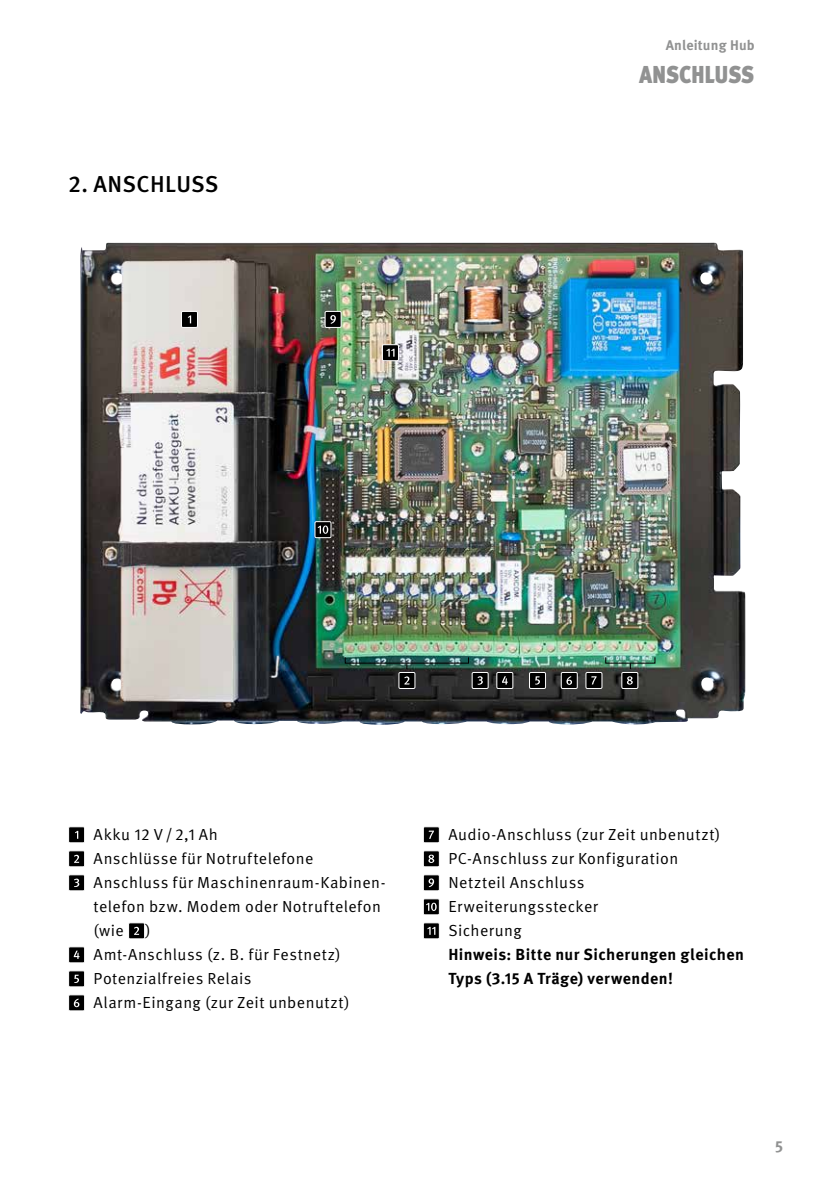
<style>
.page{position:relative;width:840px;height:1191px;background:#fff}
.page>*{position:absolute;margin:0;border:0;box-sizing:border-box;transform-origin:0 0}
.t1{font:900 30px "Meta Pro";letter-spacing:-.04em;color:#919292;scale:.8 1}
.t2{font:500 23px "Meta Pro";letter-spacing:.015em;color:#000}
.t3{font:16px/24px "Meta Pro Norm";letter-spacing:.025em;color:#000}
.t4{font:700 16px/24px "Meta Pro";letter-spacing:.025em;color:#000}
.t5{font:700 16px "Meta Pro";color:#919292}
.t6{font:700 14px "Meta Pro";letter-spacing:.015em;color:#919292}
</style>
<div class="page">
<img style="left:80px;top:242px;width:665px;height:483px">
<div style="left:423px;top:826px;width:16px;height:17px;background:#000"></div>
<div style="left:422px;top:826px;width:17px;height:17px;border:1px solid #fff"></div>
<svg style="left:428px;top:830px;width:6px;height:9px"></svg>
<div style="left:423px;top:850px;width:16px;height:17px;background:#000"></div>
<div style="left:422px;top:850px;width:17px;height:17px;border:1px solid #fff"></div>
<svg style="left:428px;top:854px;width:6px;height:9px"></svg>
<div style="left:423px;top:874px;width:16px;height:17px;background:#000"></div>
<div style="left:422px;top:874px;width:17px;height:17px;border:1px solid #fff"></div>
<svg style="left:428px;top:878px;width:6px;height:9px"></svg>
<div style="left:423px;top:898px;width:16px;height:17px;background:#000"></div>
<div style="left:422px;top:898px;width:17px;height:17px;border:1px solid #fff"></div>
<svg style="left:426px;top:902px;width:10px;height:9px"></svg>
<div style="left:423px;top:922px;width:16px;height:17px;background:#000"></div>
<div style="left:422px;top:922px;width:17px;height:17px;border:1px solid #fff"></div>
<svg style="left:427px;top:927px;width:8px;height:7px"></svg>
<div style="left:69px;top:826px;width:16px;height:17px;background:#000"></div>
<div style="left:68px;top:826px;width:17px;height:17px;border:1px solid #fff"></div>
<div style="left:69px;top:850px;width:16px;height:17px;background:#000"></div>
<div style="left:68px;top:850px;width:17px;height:17px;border:1px solid #fff"></div>
<svg style="left:74px;top:854px;width:5px;height:9px"></svg>
<div style="left:69px;top:874px;width:16px;height:17px;background:#000"></div>
<div style="left:68px;top:874px;width:17px;height:17px;border:1px solid #fff"></div>
<svg style="left:74px;top:878px;width:5px;height:9px"></svg>
<div style="left:128px;top:922px;width:16px;height:17px;background:#000"></div>
<div style="left:128px;top:922px;width:17px;height:17px;border:1px solid #fff"></div>
<svg style="left:134px;top:926px;width:5px;height:9px"></svg>
<div style="left:69px;top:946px;width:16px;height:17px;background:#000"></div>
<div style="left:68px;top:946px;width:17px;height:17px;border:1px solid #fff"></div>
<svg style="left:74px;top:950px;width:5px;height:9px"></svg>
<div style="left:69px;top:970px;width:16px;height:17px;background:#000"></div>
<div style="left:68px;top:970px;width:17px;height:17px;border:1px solid #fff"></div>
<svg style="left:74px;top:974px;width:5px;height:9px"></svg>
<div style="left:69px;top:994px;width:16px;height:17px;background:#000"></div>
<div style="left:68px;top:994px;width:17px;height:17px;border:1px solid #fff"></div>
<svg style="left:74px;top:998px;width:5px;height:9px"></svg>
<div style="left:344px;top:657px;width:125px;height:6px;border:1px solid #000"></div>
<div style="left:181px;top:311px;width:16px;height:16px;background:#000"></div>
<div style="left:181px;top:311px;width:17px;height:17px;border:1px solid #fff"></div>
<svg style="left:188px;top:315px;width:3px;height:8px"></svg>
<div style="left:325px;top:311px;width:16px;height:16px;background:#000"></div>
<div style="left:324px;top:311px;width:17px;height:17px;border:1px solid #fff"></div>
<svg style="left:330px;top:315px;width:6px;height:9px"></svg>
<div style="left:382px;top:345px;width:16px;height:16px;background:#000"></div>
<div style="left:382px;top:344px;width:17px;height:17px;border:1px solid #fff"></div>
<svg style="left:386px;top:349px;width:8px;height:8px"></svg>
<div style="left:398px;top:672px;width:16px;height:16px;background:#000"></div>
<div style="left:398px;top:672px;width:17px;height:17px;border:1px solid #fff"></div>
<svg style="left:404px;top:676px;width:5px;height:8px"></svg>
<div style="left:621px;top:672px;width:16px;height:16px;background:#000"></div>
<div style="left:621px;top:672px;width:17px;height:17px;border:1px solid #fff"></div>
<svg style="left:627px;top:676px;width:5px;height:8px"></svg>
<div style="left:585px;top:672px;width:16px;height:16px;background:#000"></div>
<div style="left:585px;top:672px;width:17px;height:17px;border:1px solid #fff"></div>
<svg style="left:591px;top:676px;width:5px;height:8px"></svg>
<div style="left:561px;top:672px;width:16px;height:16px;background:#000"></div>
<div style="left:560px;top:672px;width:17px;height:17px;border:1px solid #fff"></div>
<svg style="left:566px;top:676px;width:5px;height:9px"></svg>
<div style="left:529px;top:672px;width:16px;height:16px;background:#000"></div>
<div style="left:528px;top:672px;width:17px;height:17px;border:1px solid #fff"></div>
<svg style="left:535px;top:676px;width:4px;height:8px"></svg>
<div style="left:496px;top:672px;width:16px;height:16px;background:#000"></div>
<div style="left:496px;top:672px;width:17px;height:17px;border:1px solid #fff"></div>
<svg style="left:502px;top:676px;width:5px;height:8px"></svg>
<div style="left:472px;top:672px;width:16px;height:16px;background:#000"></div>
<div style="left:471px;top:672px;width:17px;height:17px;border:1px solid #fff"></div>
<svg style="left:477px;top:676px;width:5px;height:8px"></svg>
<div style="left:315px;top:521px;width:16px;height:16px;background:#000"></div>
<div style="left:314px;top:521px;width:17px;height:17px;border:1px solid #fff"></div>
<svg style="left:317px;top:525px;width:11px;height:9px"></svg>
<h2 class="t2" style="left:68px;top:166px;width:152px">2. ANSCHLUSS</h2>
<p class="t6" style="left:665px;top:34px;width:91px">Anleitung Hub</p>
<h1 class="t1" style="left:639px;top:49px;width:146px">ANSCHLUSS</h1>
<p class="t3" style="left:94px;top:821px;width:293px">Akku 12 V / 2,1 Ah<br>Anschlüsse für Notruftelefone<br>Anschluss für Maschinenraum-Kabinen&shy;telefon bzw. Modem oder Notruftelefon (wie</p>
<p class="t3" style="left:94px;top:917px;width:257px;text-indent:52px">)<br>Amt-Anschluss (z. B. für Festnetz)<br>Potenzialfreies Relais<br>Alarm-Eingang (zur Zeit unbenutzt)</p>
<p class="t3" style="left:448px;top:821px;width:273px">Audio-Anschluss (zur Zeit unbenutzt)<br>PC-Anschluss zur Konfiguration<br>Netzteil Anschluss<br>Erweiterungsstecker<br>Sicherung</p>
<p class="t4" style="left:448px;top:941px;width:297px">Hinweis: Bitte nur Sicherungen gleichen<br>Typs (3.15 A Träge) verwenden!</p>
<p class="t5" style="left:774px;top:1134px;width:9px">5</p>
</div>
